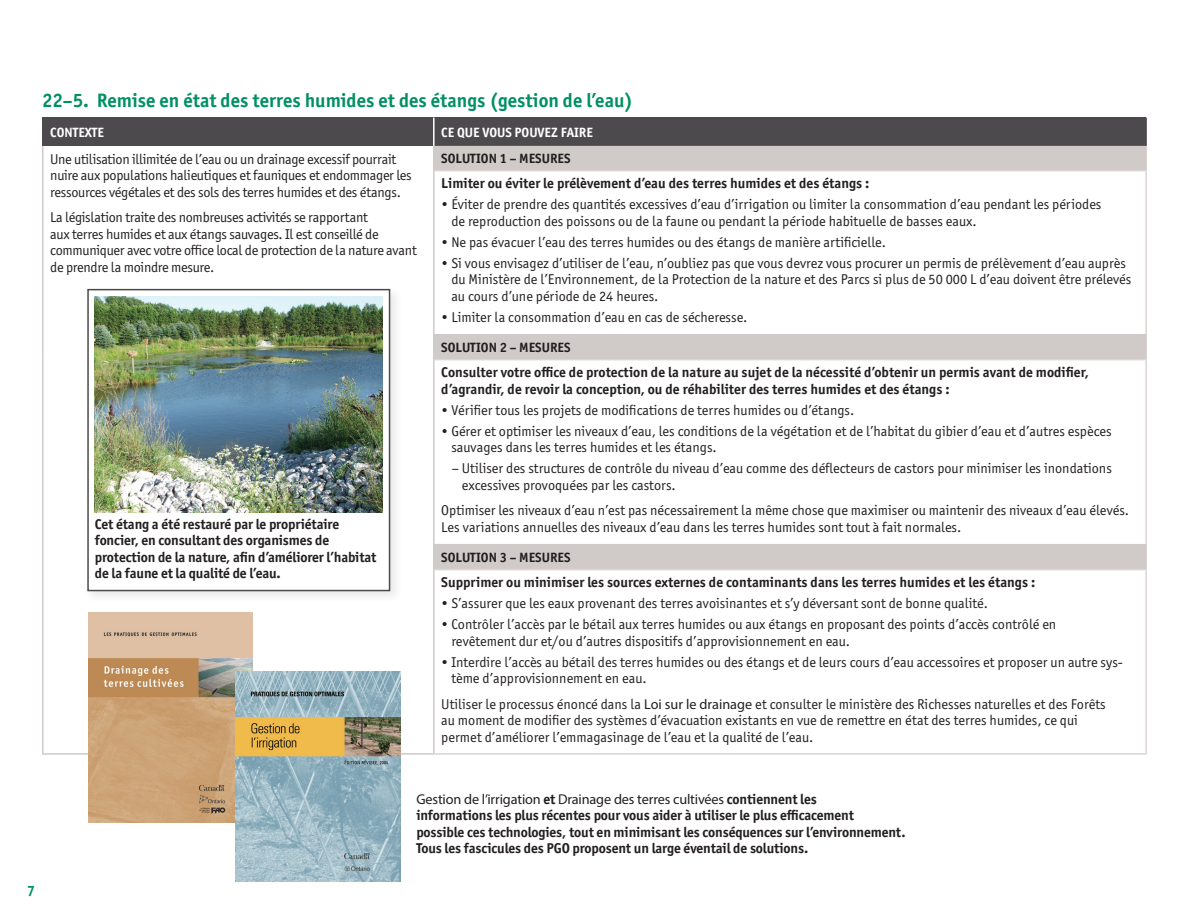
<style>
.page{position:relative;width:1188px;height:918px;background:#fff}
.page>*{position:absolute;margin:0;border:0;box-sizing:border-box;transform-origin:0 0}
.t1{font:700 19.5px "Officina Sans ITC Pro";color:#009063}
.t2{font:700 15px "Officina Sans ITC Pro";color:#009063}
.t3{font:14.25px/16.5px "Officina Sans ITC Pro";color:#231f20}
.t4{font:700 14.25px/16.5px "Officina Sans ITC Pro";letter-spacing:-.01em;color:#231f20}
.t5{font:14.25px/16.5px "Officina Sans ITC Pro";letter-spacing:-.02em;color:#231f20}
.t6{font:14.25px "Myriad Pro";letter-spacing:-.01em;color:#231f20}
.t7{font:700 13.5px "Officina Sans ITC Pro";color:#231f20}
.t8{font:700 13.5px "Officina Sans ITC Pro";color:#fff}
.s1{font-family:"Myriad Pro"}
.s2{font-family:"Officina Sans ITC Pro";font-weight:700}
</style>
<div class="page">
<div style="left:43px;top:118px;width:391px;height:28px;background:#4d4a4d"></div>
<div style="left:434px;top:118px;width:712px;height:28px;background:#4d4a4d"></div>
<svg style="left:435px;top:146px;width:710px;height:423px"></svg>
<hr style="left:433px;top:118px;width:2px;height:28px;background:#fff">
<hr style="left:1145px;top:118px;width:2px;height:28px;background:#4d4a4d">
<hr style="left:42px;top:146px;width:2px;height:25px;background:#d0cac8">
<hr style="left:42px;top:171px;width:2px;height:163px;background:#d0cac8">
<hr style="left:42px;top:334px;width:2px;height:26px;background:#d0cac8">
<hr style="left:42px;top:360px;width:2px;height:184px;background:#d0cac8">
<hr style="left:42px;top:544px;width:2px;height:26px;background:#d0cac8">
<hr style="left:42px;top:570px;width:2px;height:183px;background:#d0cac8">
<hr style="left:433px;top:146px;width:2px;height:25px;background:#d0cac8">
<hr style="left:1145px;top:146px;width:2px;height:24px;background:#d0cac8">
<hr style="left:433px;top:171px;width:2px;height:163px;background:#d0cac8">
<hr style="left:435px;top:170px;width:712px;height:1px;background:#dbd5d3">
<hr style="left:1145px;top:171px;width:2px;height:163px;background:#dbd5d3">
<hr style="left:433px;top:334px;width:2px;height:26px;background:#d0cac8">
<hr style="left:1145px;top:334px;width:2px;height:25px;background:#d0cac8">
<hr style="left:433px;top:360px;width:2px;height:184px;background:#d0cac8">
<hr style="left:435px;top:359px;width:712px;height:1px;background:#dbd5d3">
<hr style="left:1145px;top:360px;width:2px;height:184px;background:#dbd5d3">
<hr style="left:433px;top:544px;width:2px;height:26px;background:#d0cac8">
<hr style="left:1145px;top:544px;width:2px;height:25px;background:#d0cac8">
<hr style="left:42px;top:753px;width:393px;height:2px;background:#d0cac8">
<hr style="left:433px;top:570px;width:2px;height:183px;background:#d0cac8">
<hr style="left:435px;top:569px;width:712px;height:1px;background:#dbd5d3">
<hr style="left:1145px;top:570px;width:2px;height:183px;background:#dbd5d3">
<hr style="left:435px;top:753px;width:712px;height:2px;background:#dbd5d3">
<hr style="left:42px;top:118px;width:2px;height:28px;background:#4d4a4d">
<div style="left:84px;top:285px;width:319px;height:319px;background:#231f20;opacity:.1"></div>
<div style="left:87px;top:289px;width:303px;height:302px;background:#fff;border:2px solid #4d4a4d"></div>
<img style="left:95px;top:296px;width:288px;height:216px">
<img style="left:88px;top:612px;width:165px;height:210px">
<img style="left:236px;top:672px;width:164px;height:210px">
<h1 class="t1" style="left:42px;top:88px;width:593px">22–5. Remise en état des terres humides et des étangs (gestion de l’eau)</h1>
<p class="t8" style="left:50px;top:124px;width:55px">CONTEXTE</p>
<p class="t8" style="left:441px;top:124px;width:153px">CE QUE VOUS POUVEZ FAIRE</p>
<p class="t5" style="left:50px;top:151px;width:363px">Une utilisation illimitée de l’eau ou un drainage excessif pourrait nuire aux populations halieutiques et fauniques et endommager les ressources végétales et des sols des terres humides et des étangs.</p>
<p class="t5" style="left:50px;top:209px;width:368px">La législation traite des nombreuses activités se rapportant<br>aux terres humides et aux étangs sauvages. Il est conseillé de communiquer avec votre office local de protection de la nature avant de prendre la moindre mesure.</p>
<p class="t7" style="left:441px;top:150px;width:131px">SOLUTION 1 – MESURES</p>
<p class="t4" style="left:441px;top:175px;width:430px">Limiter ou éviter le prélèvement d’eau des terres humides et des étangs :</p>
<p class="t3" style="left:451px;top:196px;width:652px;text-indent:-10px">• Éviter de prendre des quantités excessives d’eau d’irrigation ou limiter la consommation d’eau pendant les périodes de reproduction des poissons ou de la faune ou pendant la période habituelle de basses eaux.</p>
<p class="t3" style="left:441px;top:234px;width:446px">• Ne pas évacuer l’eau des terres humides ou des étangs de manière artificielle.</p>
<p class="t3" style="left:451px;top:255px;width:682px;text-indent:-10px">• Si vous envisagez d’utiliser de l’eau, n’oubliez pas que vous devrez vous procurer un permis de prélèvement d’eau auprès du Ministère de l’Environnement, de la Protection de la nature et des Parcs si plus de 50 000 L d’eau doivent être prélevés au cours d’une période de 24 heures.</p>
<p class="t3" style="left:441px;top:309px;width:308px">• Limiter la consommation d’eau en cas de sécheresse.</p>
<p class="t7" style="left:441px;top:339px;width:131px">SOLUTION 2 – MESURES</p>
<p class="t4" style="left:441px;top:364px;width:649px">Consulter votre office de protection de la nature au sujet de la nécessité d’obtenir un permis avant de modifier, d’agrandir, de revoir la conception, ou de réhabiliter des terres humides et des étangs :</p>
<p class="t3" style="left:441px;top:402px;width:414px">• Vérifier tous les projets de modifications de terres humides ou d’étangs.</p>
<p class="t3" style="left:451px;top:423px;width:662px;text-indent:-10px">• Gérer et optimiser les niveaux d’eau, les conditions de la végétation et de l’habitat du gibier d’eau et d’autres espèces sauvages dans les terres humides et les étangs.</p>
<p class="t3" style="left:462px;top:460px;width:652px;text-indent:-10px">– Utiliser des structures de contrôle du niveau d’eau comme des déflecteurs de castors pour minimiser les inondations excessives provoquées par les castors.</p>
<p class="t3" style="left:441px;top:502px;width:689px">Optimiser les niveaux d’eau n’est pas nécessairement la même chose que maximiser ou maintenir des niveaux d’eau élevés.<br>Les variations annuelles des niveaux d’eau dans les terres humides sont tout à fait normales.</p>
<p class="t7" style="left:441px;top:549px;width:131px">SOLUTION 3 – MESURES</p>
<p class="t4" style="left:441px;top:574px;width:596px">Supprimer ou minimiser les sources externes de contaminants dans les terres humides et les étangs :</p>
<p class="t3" style="left:441px;top:595px;width:548px">• S’assurer que les eaux provenant des terres avoisinantes et s’y déversant sont de bonne qualité.</p>
<p class="t3" style="left:451px;top:616px;width:606px;text-indent:-10px">• Contrôler l’accès par le bétail aux terres humides ou aux étangs en proposant des points d’accès contrôlé en revêtement dur et/ou d’autres dispositifs d’approvisionnement en eau.</p>
<p class="t3" style="left:451px;top:654px;width:673px;text-indent:-10px">• Interdire l’accès au bétail des terres humides ou des étangs et de leurs cours d’eau accessoires et proposer un autre sys&shy;tème d’approvisionnement en eau.</p>
<p class="t3" style="left:441px;top:696px;width:666px">Utiliser le processus énoncé dans la <span class="s1">Loi sur le drainage</span> et consulter le ministère des Richesses naturelles et des Forêts au moment de modifier des systèmes d’évacuation existants en vue de remettre en état des terres humides, ce qui permet d’améliorer l’emmagasinage de l’eau et la qualité de l’eau.</p>
<p class="t4" style="left:95px;top:515px;width:283px">Cet étang a été restauré par le propriétaire foncier, en consultant des organismes de protection de la nature, afin d’améliorer l’habitat de la faune et la qualité de l’eau.</p>
<p class="t2" style="left:27px;top:882px;width:10px">7</p>
<p class="t6" style="left:416px;top:790px;width:402px">Gestion de l’irrigation <span class="s2">et</span> Drainage des terres cultivées <span class="s2">contiennent les</span></p>
<p class="t4" style="left:416px;top:807px;width:491px">informations les plus récentes pour vous aider à utiliser le plus efficacement<br>possible ces technologies, tout en minimisant les conséquences sur l’environnement.<br>Tous les fascicules des PGO proposent un large éventail de solutions.</p>
</div>
